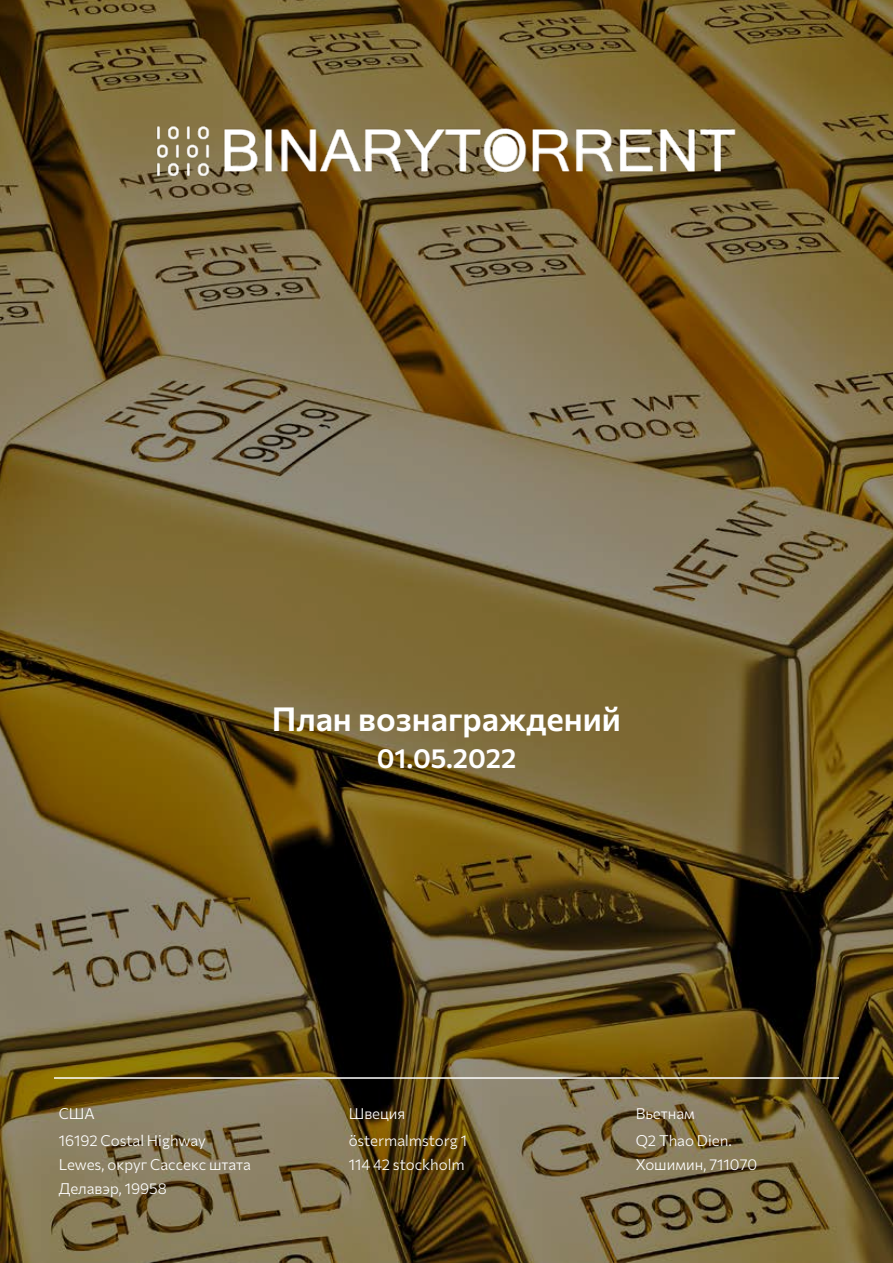
<style>
.page{position:relative;width:893px;height:1263px;background:#fff}
.page>*{position:absolute;margin:0;border:0;box-sizing:border-box;transform-origin:0 0}
.t1{font:600 33px "Commissioner";color:#fff}
.t2{font:600 27px "Commissioner";color:#fff}
.t3{font:300 15px/26.8px "Commissioner Loud";color:#fff}
</style>
<div class="page">
<img style="left:0;top:0;width:893px;height:1263px">
<img style="left:147px;top:118px;width:598px;height:65px">
<hr style="left:54px;top:1077px;width:785px;height:2px;background:#fff">
<h1 class="t1" style="left:272px;top:693px;width:351px">План вознаграждений</h1>
<h2 class="t2" style="left:377px;top:738px;width:141px">01.05.2022</h2>
<p class="t3" style="left:59px;top:1099px;width:149px">США<br>16192 Costal Highway</p>
<p class="t3" style="left:59px;top:1151px;width:194px;line-height:24px">Lewes, округ Сассекс штата<br>Делавэр, 19958</p>
<p class="t3" style="left:349px;top:1099px;width:120px">Швеция östermalmstorg 1</p>
<p class="t3" style="left:349px;top:1150px;width:117px">114 42 stockholm</p>
<p class="t3" style="left:636px;top:1099px;width:98px">Вьетнам<br>Q2 Thao Dien.</p>
<p class="t3" style="left:636px;top:1150px;width:123px">Хошимин, 711070</p>
</div>
